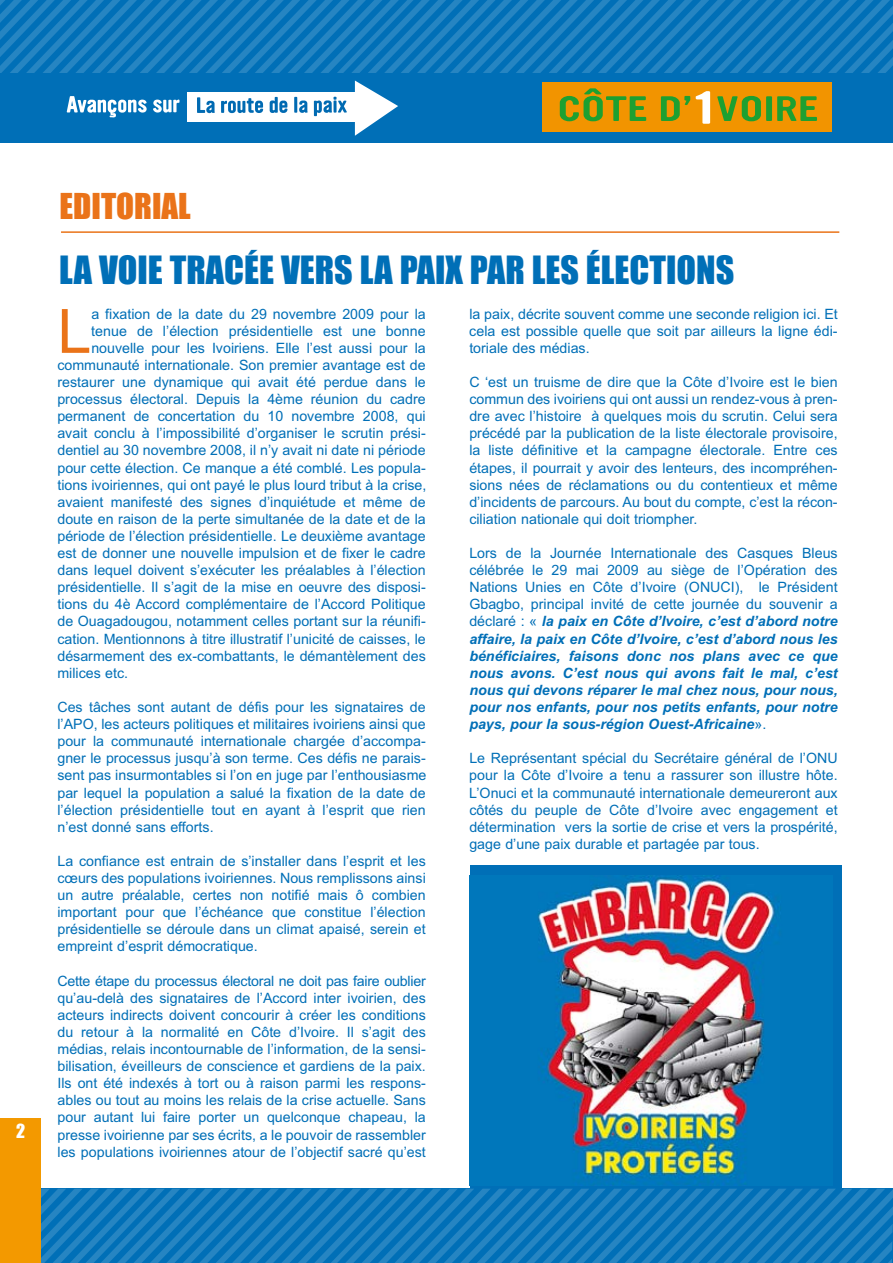
<style>
.page{position:relative;width:893px;height:1263px;background:#fff}
.page>*{position:absolute;margin:0;border:0;box-sizing:border-box;transform-origin:0 0}
.t1{font:61.2px "Arial";color:#ea7319}
.t2{font:36px "Impact";color:#006fb7}
.t3{font:33px "Impact";color:#ea7319}
.t4{font:18px "Impact";color:#fff}
.t5{font:14.25px/17.1px "Arial";color:#006fb7;text-align:justify}
.t6{font:italic 700 14.25px/17.1px "Arial";color:#006fb7;text-align:justify}
.s1{font-weight:400;font-style:normal}
</style>
<div class="page">
<svg style="left:0;top:0;width:893px;height:73px;background:#1279bc"></svg>
<svg style="left:40px;top:1189px;width:853px;height:74px;background:#1279bc"></svg>
<div style="left:0;top:1118px;width:40px;height:145px;background:#f39900"></div>
<div style="left:0;top:73px;width:893px;height:69px;background:#006fb7"></div>
<div style="left:187px;top:93px;width:177px;height:29px;background:#fff"></div>
<svg style="left:355px;top:81px;width:43px;height:55px"></svg>
<svg style="left:197px;top:97px;width:18px;height:16px"></svg>
<svg style="left:221px;top:98px;width:42px;height:15px"></svg>
<svg style="left:270px;top:97px;width:17px;height:16px"></svg>
<hr style="left:294px;top:97px;width:3px;height:16px;background:#006ab2">
<svg style="left:299px;top:101px;width:9px;height:12px"></svg>
<svg style="left:314px;top:97px;width:33px;height:19px"></svg>
<svg style="left:67px;top:96px;width:80px;height:22px"></svg>
<svg style="left:153px;top:99px;width:26px;height:14px"></svg>
<hr style="left:61px;top:231px;width:778px;height:2px;background:#ea7319">
<div style="left:542px;top:82px;width:289px;height:50px;background:#f29400"></div>
<svg style="left:560px;top:88px;width:86px;height:33px"></svg>
<svg style="left:661px;top:96px;width:29px;height:25px"></svg>
<svg style="left:696px;top:91px;width:14px;height:33px"></svg>
<svg style="left:717px;top:96px;width:44px;height:25px"></svg>
<div style="left:766px;top:96px;width:6px;height:25px;background:#1da031"></div>
<svg style="left:777px;top:96px;width:40px;height:25px"></svg>
<div style="left:470px;top:866px;width:372px;height:322px;background:#07b"></div>
<img style="left:538px;top:875px;width:243px;height:310px">
<p class="t4" style="left:16px;top:1120px;width:11px">2</p>
<h3 class="t3" style="left:60px;top:186px;width:133px">EDITORIAL</h3>
<h2 class="t2" style="left:59px;top:248px;width:676px">LA VOIE TRACÉE VERS LA PAIX PAR LES ÉLECTIONS</h2>
<h1 class="t1" style="left:57px;top:292px;width:36px">L</h1>
<p class="t5" style="left:91px;top:306px;width:336px">a fixation de la date du 29 novembre 2009 pour la</p>
<p class="t5" style="left:91px;top:324px;width:336px">tenue de l’élection présidentielle est une bonne</p>
<p class="t5" style="left:91px;top:341px;width:336px">nouvelle pour les Ivoiriens. Elle l’est aussi pour la</p>
<p class="t5" style="left:57px;top:358px;width:370px">communauté internationale. Son premier avantage est de</p>
<p class="t5" style="left:57px;top:375px;width:370px">restaurer une dynamique qui avait été perdue dans le</p>
<p class="t5" style="left:57px;top:392px;width:370px">processus électoral. Depuis la 4ème réunion du cadre</p>
<p class="t5" style="left:57px;top:409px;width:370px">permanent de concertation du 10 novembre 2008, qui</p>
<p class="t5" style="left:57px;top:426px;width:370px">avait conclu à l’impossibilité d’organiser le scrutin prési-</p>
<p class="t5" style="left:57px;top:443px;width:370px">dentiel au 30 novembre 2008, il n’y avait ni date ni période</p>
<p class="t5" style="left:57px;top:460px;width:370px">pour cette élection. Ce manque a été comblé. Les popula-</p>
<p class="t5" style="left:57px;top:477px;width:371px">tions ivoiriennes, qui ont payé le plus lourd tribut à la crise,</p>
<p class="t5" style="left:57px;top:495px;width:370px">avaient manifesté des signes d’inquiétude et même de</p>
<p class="t5" style="left:57px;top:512px;width:370px">doute en raison de la perte simultanée de la date et de la</p>
<p class="t5" style="left:57px;top:529px;width:370px">période de l’élection présidentielle. Le deuxième avantage</p>
<p class="t5" style="left:57px;top:546px;width:370px">est de donner une nouvelle impulsion et de fixer le cadre</p>
<p class="t5" style="left:57px;top:563px;width:370px">dans lequel doivent s’exécuter les préalables à l’élection</p>
<p class="t5" style="left:57px;top:580px;width:370px">présidentielle. Il s’agit de la mise en oeuvre des disposi-</p>
<p class="t5" style="left:57px;top:597px;width:370px">tions du 4è Accord complémentaire de l’Accord Politique</p>
<p class="t5" style="left:57px;top:614px;width:370px">de Ouagadougou, notamment celles portant sur la réunifi-</p>
<p class="t5" style="left:57px;top:631px;width:370px">cation. Mentionnons à titre illustratif l’unicité de caisses, le</p>
<p class="t5" style="left:57px;top:648px;width:370px">désarmement des ex-combattants, le démantèlement des</p>
<p class="t5" style="left:57px;top:666px;width:72px">milices etc.</p>
<p class="t5" style="left:57px;top:700px;width:371px">Ces tâches sont autant de défis pour les signataires de l’APO, les acteurs politiques et militaires ivoiriens ainsi que pour la communauté internationale chargée d’accompa&shy;gner le processus jusqu’à son terme. Ces défis ne parais&shy;sent pas insurmontables si l’on en juge par l’enthousiasme par lequel la population a salué la fixation de la date de l’élection présidentielle tout en ayant à l’esprit que rien n’est donné sans efforts.</p>
<p class="t5" style="left:57px;top:854px;width:370px">La confiance est entrain de s’installer dans l’esprit et les cœurs des populations ivoiriennes. Nous remplissons ainsi un autre préalable, certes non notifié mais ô combien important pour que l’échéance que constitue l’élection présidentielle se déroule dans un climat apaisé, serein et empreint d’esprit démocratique.</p>
<p class="t5" style="left:57px;top:973px;width:370px">Cette étape du processus électoral ne doit pas faire oublier qu’au-delà des signataires de l’Accord inter ivoirien, des acteurs indirects doivent concourir à créer les conditions du retour à la normalité en Côte d’Ivoire. Il s’agit des médias, relais incontournable de l’information, de la sensi&shy;bilisation, éveilleurs de conscience et gardiens de la paix.<br>Ils ont été indexés à tort ou à raison parmi les respons&shy;ables ou tout au moins les relais de la crise actuelle. Sans pour autant lui faire porter un quelconque chapeau, la presse ivoirienne par ses écrits, a le pouvoir de rassembler les populations ivoiriennes atour de l’objectif sacré qu’est</p>
<p class="t5" style="left:469px;top:306px;width:370px">la paix, décrite souvent comme une seconde religion ici. Et cela est possible quelle que soit par ailleurs la ligne édi&shy;toriale des médias.</p>
<p class="t5" style="left:469px;top:375px;width:370px">C ‘est un truisme de dire que la Côte d’Ivoire est le bien commun des ivoiriens qui ont aussi un rendez-vous à pren&shy;dre avec l’histoire à quelques mois du scrutin. Celui sera précédé par la publication de la liste électorale provisoire, la liste définitive et la campagne électorale. Entre ces étapes, il pourrait y avoir des lenteurs, des incompréhen&shy;sions nées de réclamations ou du contentieux et même d’incidents de parcours. Au bout du compte, c’est la récon&shy;ciliation nationale qui doit triompher.</p>
<p class="t6" style="left:469px;top:545px;width:370px"><span class="s1">Lors de la Journée Internationale des Casques Bleus célébrée le 29 mai 2009 au siège de l’Opération des Nations Unies en Côte d’Ivoire (ONUCI), le Président Gbagbo, principal invité de cette journée du souvenir a déclaré : «</span> la paix en Côte d’Ivoire, c’est d’abord notre affaire, la paix en Côte d’Ivoire, c’est d’abord nous les bénéficiaires, faisons donc nos plans avec ce que nous avons. C’est nous qui avons fait le mal, c’est nous qui devons réparer le mal chez nous, pour nous, pour nos enfants, pour nos petits enfants, pour notre pays, pour la sous-région Ouest-Africaine<span class="s1">».</span></p>
<p class="t5" style="left:469px;top:751px;width:370px">Le Représentant spécial du Secrétaire général de l’ONU pour la Côte d’Ivoire a tenu a rassurer son illustre hôte.<br>L’Onuci et la communauté internationale demeureront aux côtés du peuple de Côte d’Ivoire avec engagement et détermination vers la sortie de crise et vers la prospérité, gage d’une paix durable et partagée par tous.</p>
</div>
